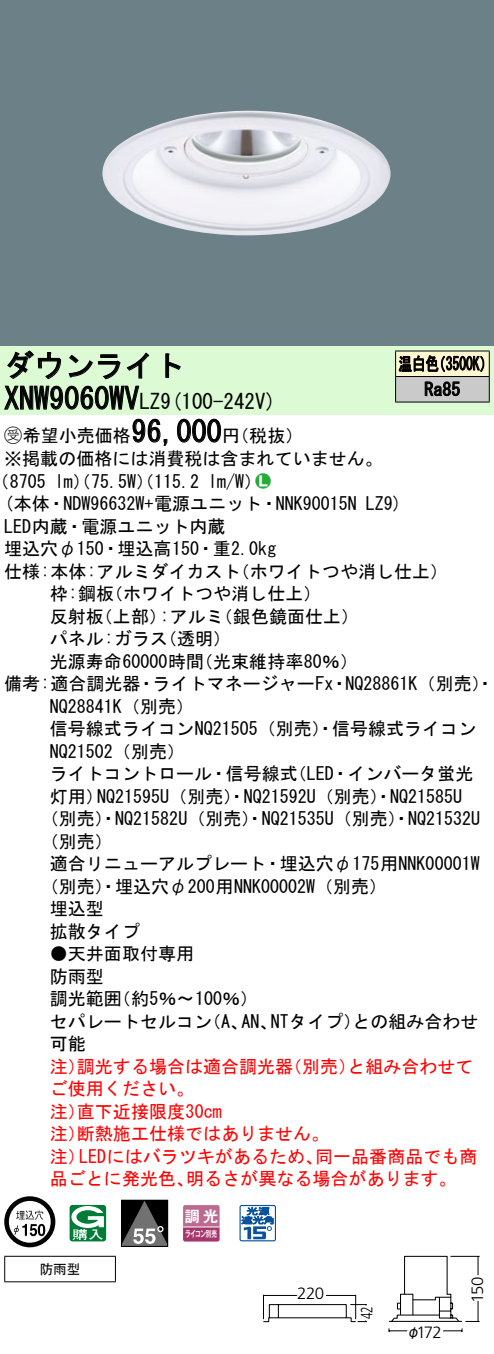
<style>
.page{position:relative;width:494px;height:1354px;background:#fff}
.page>*{position:absolute;margin:0;border:0;box-sizing:border-box;transform-origin:0 0}
.t1{font:30px "MS Gothic";color:#000}
.t2{font:21px "MS Gothic";color:#000}
.t3{font:18px/22.5px "MS Gothic";color:#000}
.t4{font:18px/22.5px "MS Gothic";color:#f00}
.t5{font:18px/25.5px "MS Gothic";color:#000;scale:.75 1}
.t6{font:18px "Ford Classification 1";color:#23ac38}
.t7{font:300 16.5px "Frutiger LT Std";letter-spacing:-.045em;color:#000}
.t8{font:300 16.5px "Frutiger LT Std";letter-spacing:-.045em;color:#000;scale:.72 1}
.t9{font:15px "Gothic MB101 Pro De Bold 90 pv RKSJ H";color:#fff}
.t10{font:13.5px "MS Gothic";color:#000}
.t11{font:13.5px "Gothic MB101 Pro Regular 90 pv RKSJ H";color:#000}
.t12{font:8.7px "Gothic MB101 Pro De Bold 90 pv RKSJ H";letter-spacing:-.05em;color:#fff;scale:.65 1}
.s1{font-size:21px}
.s2{font-family:"Ford Classification 1"}
.s3{color:#fff}
</style>
<div class="page">
<div style="left:0;top:0;width:493px;height:346px;background:#6c8087"></div>
<img style="left:102px;top:111px;width:288px;height:124px">
<div style="left:0;top:346px;width:493px;height:68px;background:#dcfad4"></div>
<svg style="left:165px;top:353px;width:16px;height:25px"></svg>
<svg style="left:4px;top:350px;width:145px;height:60px"></svg>
<svg style="left:132px;top:418px;width:36px;height:28px"></svg>
<svg style="left:177px;top:418px;width:44px;height:25px"></svg>
<svg style="left:4px;top:1196px;width:51px;height:51px"></svg>
<svg style="left:38px;top:1224px;width:7px;height:12px"></svg>
<svg style="left:69px;top:1205px;width:37px;height:36px"></svg>
<svg style="left:123px;top:1202px;width:43px;height:42px;background:#4e4d4d"></svg>
<div style="left:121px;top:1200px;width:47px;height:46px;border:1px solid #000"></div>
<svg style="left:183px;top:1205px;width:36px;height:36px"></svg>
<hr style="left:183px;top:1226px;width:36px;height:1px;background:#fff">
<svg style="left:239px;top:1205px;width:37px;height:36px"></svg>
<hr style="left:4px;top:1255px;width:112px;height:1px;background:#000">
<svg style="left:4px;top:1256px;width:1px;height:25px"></svg>
<svg style="left:115px;top:1256px;width:1px;height:25px"></svg>
<hr style="left:4px;top:1281px;width:112px;height:1px;background:#000">
<hr style="left:395px;top:350px;width:94px;height:1px;background:#000">
<hr style="left:395px;top:401px;width:94px;height:1px;background:#000">
<svg style="left:395px;top:351px;width:94px;height:50px;background:#aaa79b"></svg>
<div style="left:403px;top:1255px;width:44px;height:39px;border:1px solid #000"></div>
<svg style="left:263px;top:1294px;width:104px;height:29px"></svg>
<hr style="left:450px;top:1255px;width:29px;height:2px;background:#000">
<hr style="left:477px;top:1256px;width:1px;height:65px;background:#000">
<div style="left:468px;top:1275px;width:17px;height:13px;border:5px solid #fff;border-radius:50%"></div>
<svg style="left:388px;top:1281px;width:97px;height:51px"></svg>
<h1 class="t1" style="left:4px;top:350px;width:182px">ダウンライト</h1>
<p class="t2" style="left:160px;top:391px;width:117px">(9 100-242 (V</p>
<h1 class="t1" style="left:4px;top:383px;width:158px">XNW9060WV<span class="s1">LZ</span></h1>
<h1 class="t1" style="left:131px;top:416px;width:91px">96,000</h1>
<p class="t3" style="left:4px;top:424px;width:379px"><span class="s2">B</span>希望小売価格<br>※掲載の価格には消費税は含まれていません。</p>
<p class="t6" style="left:255px;top:471px;width:17px">2<span class="s3">7</span></p>
<p class="t3" style="left:222px;top:424px;width:82px">（円税抜(</p>
<p class="t3" style="left:208px;top:470px;width:55px">l m (W/</p>
<p class="t3" style="left:-8px;top:470px;width:56px">（8705</p>
<p class="t3" style="left:55px;top:470px;width:145px">lm）（75.5 ）（W 115.2</p>
<p class="t5" style="left:424px;top:351px;width:49px;text-indent:-26px">温白色<br>Ra85</p>
<p class="t5" style="left:432px;top:351px;width:82px">（3500 (K</p>
<p class="t3" style="left:4px;top:492px;width:354px">(本体・NDW96632 +W 電源ユニット・NNK90015N</p>
<p class="t3" style="left:4px;top:515px;width:223px">LED内蔵・電源ユニット内蔵</p>
<p class="t3" style="left:4px;top:537px;width:273px">埋込穴φ150・埋込高150・重2.0kg</p>
<p class="t3" style="left:231px;top:560px;width:218px">（ホワイトつや消し仕上(</p>
<p class="t3" style="left:365px;top:492px;width:38px">LZ (9</p>
<p class="t3" style="left:105px;top:560px;width:217px;text-indent:-101px">仕様:本体:アルミダイカスト<br>（ホワイトつや消し仕上(</p>
<p class="t3" style="left:50px;top:582px;width:66px">枠:鋼板</p>
<p class="t3" style="left:50px;top:605px;width:55px">反射板</p>
<p class="t3" style="left:95px;top:605px;width:73px">（上部）</p>
<p class="t3" style="left:215px;top:605px;width:145px">（銀色鏡面仕上(</p>
<p class="t3" style="left:160px;top:605px;width:65px">:アルミ</p>
<p class="t3" style="left:50px;top:627px;width:120px">パネル:ガラス</p>
<p class="t3" style="left:159px;top:627px;width:74px">（透明(</p>
<p class="t3" style="left:50px;top:650px;width:156px">光源寿命60000時間</p>
<p class="t3" style="left:195px;top:650px;width:164px">（光束維持率80％(</p>
<p class="t3" style="left:152px;top:672px;width:182px">ライトマネージャーFx</p>
<p class="t3" style="left:4px;top:672px;width:138px">備考:適合調光器</p>
<p class="t3" style="left:50px;top:695px;width:145px">NQ28841 （K 別売(</p>
<p class="t3" style="left:50px;top:717px;width:427px">信号線式ライコンNQ21505（別売）・信号線式ライコン</p>
<p class="t3" style="left:50px;top:740px;width:136px">NQ21502（別売(</p>
<p class="t3" style="left:288px;top:762px;width:186px">（LED・インバータ蛍光</p>
<p class="t3" style="left:345px;top:672px;width:150px">NQ28861 （K 別売・(</p>
<p class="t3" style="left:137px;top:672px;width:20px">・</p>
<p class="t3" style="left:330px;top:672px;width:19px">・</p>
<p class="t3" style="left:97px;top:762px;width:366px;text-indent:-47px">ライトコントロール・信号線式<br>NQ21595 （U 別売）・NQ21592 （U 別売）・NQ21585U</p>
<p class="t3" style="left:50px;top:785px;width:55px">灯用）</p>
<p class="t3" style="left:41px;top:807px;width:440px">（別売）・NQ21582 （U 別売）・NQ21535 （U 別売）・NQ21532U</p>
<p class="t3" style="left:41px;top:830px;width:74px">（別売(</p>
<p class="t3" style="left:50px;top:852px;width:431px">適合リニューアルプレート・埋込穴φ175用NNK00001W</p>
<p class="t3" style="left:41px;top:875px;width:347px">（別売）・埋込穴φ200用NNK00002 （W 別売(</p>
<p class="t3" style="left:50px;top:897px;width:56px">埋込型</p>
<p class="t3" style="left:50px;top:920px;width:91px">拡散タイプ</p>
<p class="t3" style="left:50px;top:942px;width:146px">●天井面取付専用防雨型</p>
<p class="t3" style="left:113px;top:987px;width:147px">（約5％〜100％(</p>
<p class="t3" style="left:50px;top:987px;width:73px">調光範囲</p>
<p class="t3" style="left:270px;top:1010px;width:92px">NTタイプ）</p>
<p class="t3" style="left:352px;top:1010px;width:127px">との組み合わせ</p>
<p class="t3" style="left:50px;top:1010px;width:163px">セパレートセルコン可能</p>
<p class="t3" style="left:203px;top:1010px;width:46px">（、A</p>
<p class="t3" style="left:241px;top:1010px;width:37px">AN、</p>
<p class="t4" style="left:77px;top:1055px;width:217px">調光する場合は適合調光器</p>
<p class="t4" style="left:284px;top:1055px;width:73px">（別売）</p>
<p class="t4" style="left:347px;top:1055px;width:127px">と組み合わせて</p>
<p class="t4" style="left:50px;top:1055px;width:37px">注）</p>
<p class="t4" style="left:50px;top:1077px;width:145px">ご使用ください。</p>
<p class="t4" style="left:77px;top:1100px;width:146px">直下近接限度30cm</p>
<p class="t4" style="left:77px;top:1100px;width:253px;text-indent:-27px">注）<br>断熱施工仕様ではありません。</p>
<p class="t4" style="left:50px;top:1122px;width:37px">注）</p>
<p class="t4" style="left:79px;top:1145px;width:245px">LEDにはバラツキがあるため、</p>
<p class="t4" style="left:315px;top:1145px;width:163px">同一品番商品でも商</p>
<p class="t4" style="left:50px;top:1145px;width:37px">注）</p>
<p class="t4" style="left:50px;top:1167px;width:145px">品ごとに発光色、</p>
<p class="t4" style="left:186px;top:1167px;width:272px">明るさが異なる場合があります。</p>
<p class="t9" style="left:184px;top:1203px;width:35px">調光</p>
<p class="t10" style="left:40px;top:1262px;width:42px">防雨型</p>
<p class="t12" style="left:185px;top:1227px;width:51px">ライコン別売</p>
<p class="t7" style="left:297px;top:1284px;width:28px">220</p>
<p class="t7" style="left:467px;top:1303px;width:28px;rotate:-90deg">150</p>
<p class="t7" style="left:416px;top:1323px;width:27px">172</p>
<p class="t8" style="left:357px;top:1319px;width:19px;rotate:-90deg">42</p>
<p class="t11" style="left:406px;top:1321px;width:15px">φ</p>
</div>
